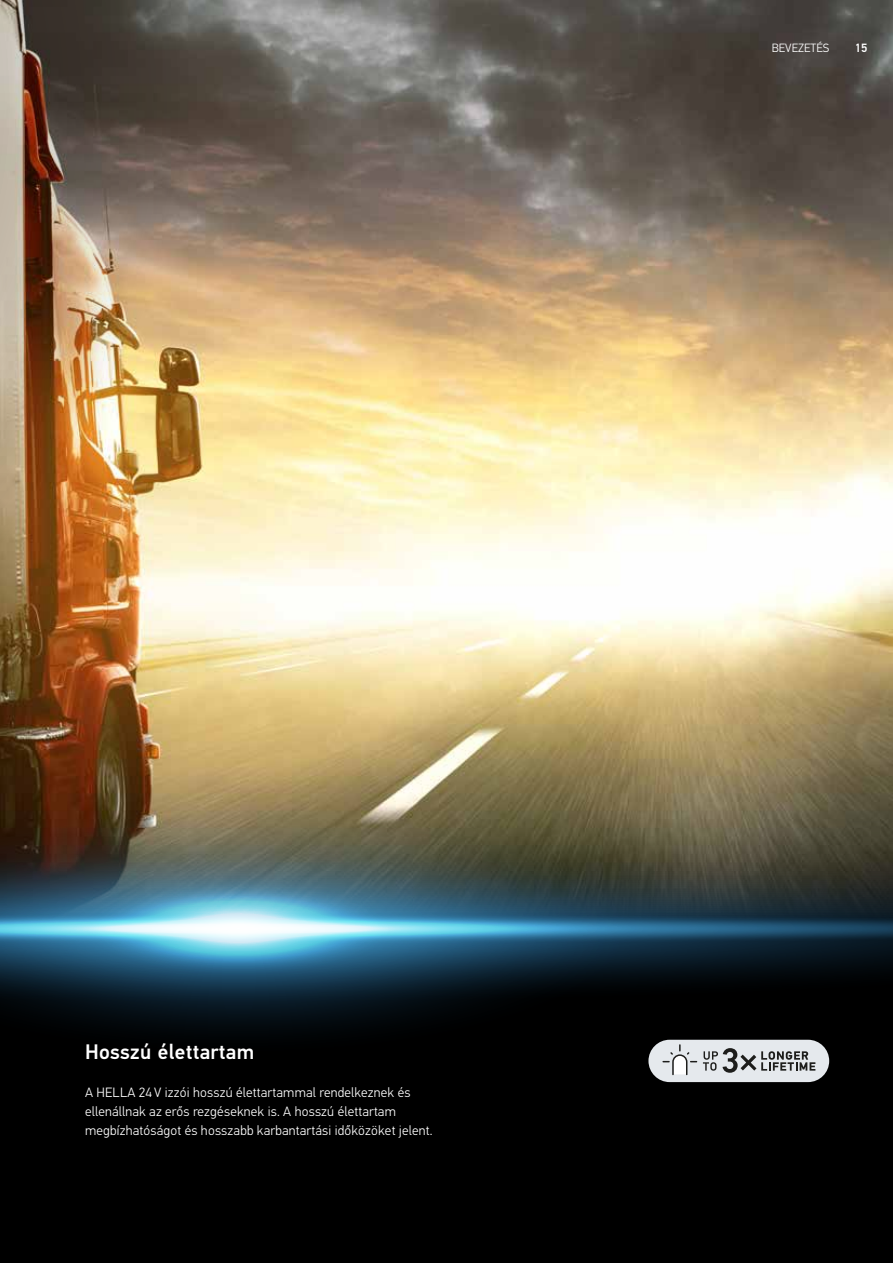
<style>
.page{position:relative;width:893px;height:1263px;background:#fff}
.page>*{position:absolute;margin:0;border:0;box-sizing:border-box;transform-origin:0 0}
.t1{font:500 21px "Hella DIN Universal";letter-spacing:.015em;color:#fff}
.t2{font:300 13.5px/19.2px "Hella DIN Universal";letter-spacing:.015em;color:#fff}
.t3{font:300 12px "Hella DIN Universal";color:#fff}
.t4{font:500 12px "Hella DIN Universal";color:#fff}
</style>
<div class="page">
<img style="left:0;top:0;width:893px;height:804px">
<div style="left:0;top:804px;width:893px;height:459px;background:#000"></div>
<svg style="left:635px;top:853px;width:258px;height:130px"></svg>
<svg style="left:0;top:801px;width:635px;height:230px"></svg>
<svg style="left:0;top:879px;width:893px;height:98px;background:#386479"></svg>
<img style="left:0;top:0;width:179px;height:738px">
<div style="left:648px;top:1040px;width:181px;height:42px;background:#e5e9ed;border-radius:21px"></div>
<svg style="left:662px;top:1044px;width:35px;height:31px"></svg>
<svg style="left:703px;top:1048px;width:112px;height:25px"></svg>
<p class="t3" style="left:772px;top:41px;width:59px">BEVEZETÉS</p>
<p class="t4" style="left:855px;top:41px;width:14px">15</p>
<h1 class="t1" style="left:85px;top:1038px;width:171px">Hosszú élettartam</h1>
<p class="t2" style="left:85px;top:1084px;width:349px">A HELLA 24 V izzói hosszú élettartammal rendelkeznek és ellenállnak az erős rezgéseknek is. A hosszú élettartam megbízhatóságot és hosszabb karbantartási időközöket jelent.</p>
</div>
